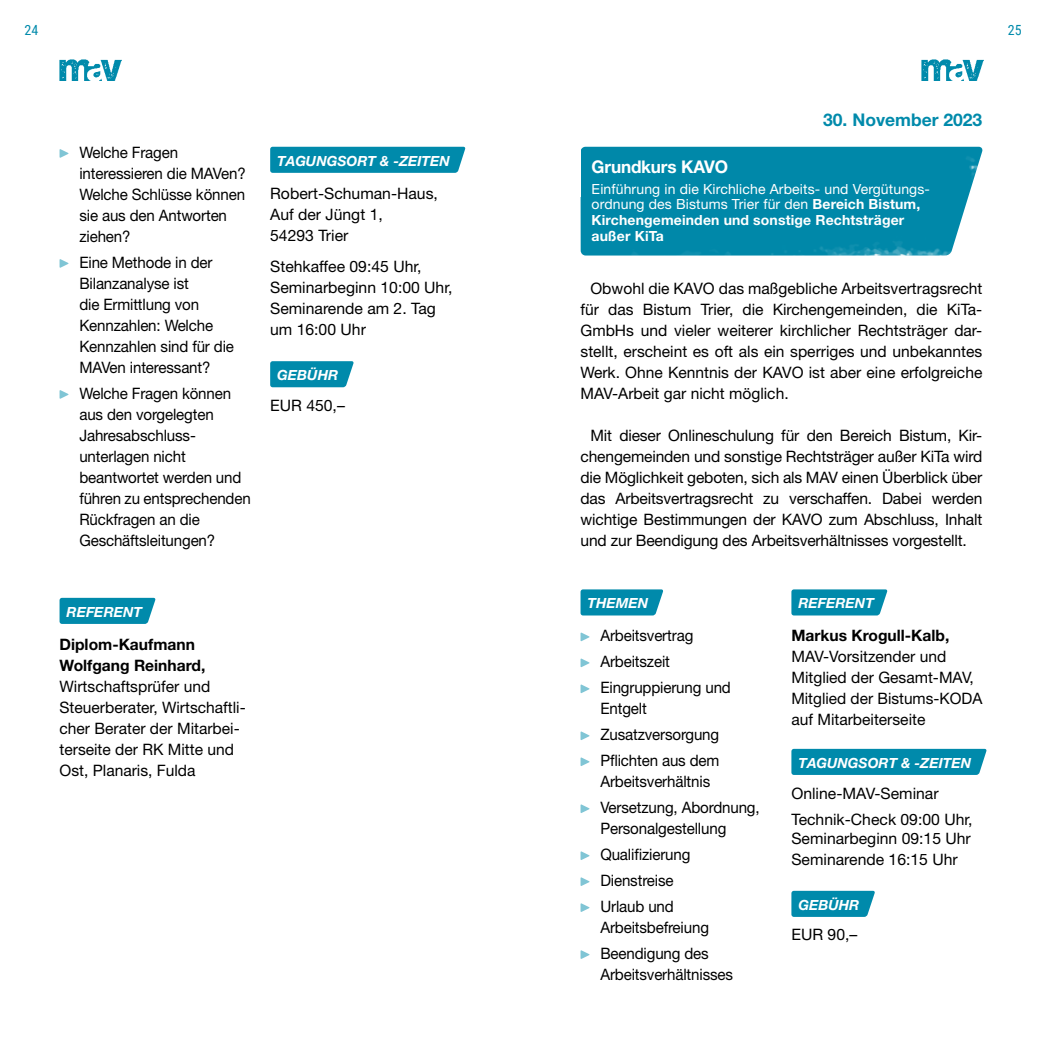
<style>
.page{position:relative;width:1042px;height:1042px;background:#fff}
.page>*{position:absolute;margin:0;border:0;box-sizing:border-box;transform-origin:0 0}
.t1{font:700 17.5px "Helvetica Neue LT Std";color:#008aab}
.t2{font:700 17.5px "Helvetica Neue LT Std";letter-spacing:-.01em;color:#fff}
.t3{font:15.75px/21px "Helvetica Neue LT Std";letter-spacing:-.01em;color:#000}
.t4{font:15.75px/21px "Helvetica Neue LT Std";letter-spacing:-.01em;color:#000;scale:.96 1}
.t5{font:700 15.75px/21px "Helvetica Neue LT Std";color:#000}
.t6{font:14px/15.8px "Helvetica Neue LT Std";letter-spacing:.01em;color:#fff}
.t7{font:italic 700 14px "Helvetica Neue CE";color:#fff}
.t8{font:14px "Roboto Condensed";color:#008aab}
.s1{font-weight:700}
</style>
<div class="page">
<div style="left:580px;top:147px;width:403px;height:108px;background:#0088a9"></div>
<svg style="left:580px;top:589px;width:83px;height:26px"></svg>
<div style="left:587px;top:597px;width:61px;height:11px;background:#008aab"></div>
<svg style="left:580px;top:632px;width:10px;height:9px"></svg>
<svg style="left:580px;top:658px;width:10px;height:9px"></svg>
<svg style="left:580px;top:684px;width:10px;height:9px"></svg>
<svg style="left:580px;top:731px;width:10px;height:9px"></svg>
<svg style="left:580px;top:757px;width:10px;height:9px"></svg>
<svg style="left:580px;top:804px;width:10px;height:9px"></svg>
<svg style="left:580px;top:851px;width:10px;height:9px"></svg>
<svg style="left:580px;top:877px;width:10px;height:9px"></svg>
<svg style="left:580px;top:903px;width:10px;height:9px"></svg>
<svg style="left:580px;top:950px;width:10px;height:9px"></svg>
<svg style="left:791px;top:589px;width:96px;height:26px;background:#1593b2"></svg>
<div style="left:798px;top:597px;width:76px;height:11px;background:#008aab"></div>
<svg style="left:791px;top:749px;width:196px;height:26px;background:#0b8fae"></svg>
<div style="left:798px;top:756px;width:173px;height:12px;background:#008aab"></div>
<svg style="left:791px;top:891px;width:84px;height:26px;background:#1493b1"></svg>
<div style="left:798px;top:898px;width:61px;height:11px;background:#008aab"></div>
<svg style="left:60px;top:149px;width:9px;height:9px"></svg>
<svg style="left:60px;top:259px;width:9px;height:9px"></svg>
<svg style="left:60px;top:390px;width:9px;height:9px"></svg>
<svg style="left:60px;top:598px;width:96px;height:26px;background:#1392b1"></svg>
<div style="left:67px;top:605px;width:75px;height:12px;background:#008aab"></div>
<svg style="left:270px;top:147px;width:195px;height:26px;background:#0a8eae"></svg>
<div style="left:277px;top:154px;width:173px;height:12px;background:#008aab"></div>
<svg style="left:270px;top:361px;width:84px;height:26px;background:#1694b2"></svg>
<div style="left:277px;top:369px;width:61px;height:11px;background:#008aab"></div>
<img style="left:921px;top:60px;width:62px;height:20px">
<img style="left:59px;top:60px;width:62px;height:20px">
<p class="t8" style="left:25px;top:21px;width:15px">24</p>
<p class="t8" style="left:1008px;top:21px;width:15px">25</p>
<p class="t4" style="left:79px;top:142px;width:175px">Welche Fragen interessieren die MAVen?<br>Welche Schlüsse können sie aus den Antworten ziehen?</p>
<p class="t4" style="left:79px;top:252px;width:163px">Eine Methode in der<br>Bilanzanalyse ist<br>die Ermittlung von<br>Kennzahlen: Welche<br>Kennzahlen sind für die<br>MAVen interessant?</p>
<p class="t4" style="left:79px;top:383px;width:180px">Welche Fragen können aus den vorgelegten<br>Jahresabschluss&shy;unterlagen nicht beantwortet werden und führen zu entsprechenden<br>Rückfragen an die<br>Geschäftsleitungen?</p>
<p class="t7" style="left:277px;top:152px;width:174px">TAGUNGSORT &amp; -ZEITEN</p>
<p class="t3" style="left:270px;top:182px;width:169px">Robert-Schuman-Haus,<br>Auf der Jüngt 1,<br>54293 Trier</p>
<p class="t3" style="left:270px;top:256px;width:184px">Stehkaffee 09:45 Uhr,<br>Seminarbeginn 10:00 Uhr,<br>Seminarende am 2. Tag um 16:00 Uhr</p>
<p class="t7" style="left:277px;top:366px;width:62px">GEBÜHR</p>
<p class="t3" style="left:270px;top:394px;width:76px">EUR 450,–</p>
<p class="t7" style="left:67px;top:603px;width:77px">REFERENT</p>
<p class="t5" style="left:60px;top:633px;width:147px">Diplom-Kaufmann<br>Wolfgang Reinhard,</p>
<p class="t3" style="left:60px;top:675px;width:188px">Wirtschaftsprüfer und<br>Steuerberater, Wirtschaftli&shy;cher Berater der Mitarbei&shy;terseite der RK Mitte und<br>Ost, Planaris, Fulda</p>
<p class="t1" style="left:823px;top:109px;width:161px">30. November 2023</p>
<p class="t2" style="left:592px;top:156px;width:138px">Grundkurs KAVO</p>
<p class="t6" style="left:592px;top:181px;width:340px">Einführung in die Kirchliche Arbeits- und Vergütungs&shy;ordnung des Bistums Trier für den <span class="s1">Bereich Bistum, Kirchengemeinden und sonstige Rechtsträger außer KiTa</span></p>
<p class="t3" style="left:580px;top:278px;width:403px;text-align:justify;text-indent:10px">Obwohl die KAVO das maßgebliche Arbeitsvertragsrecht für das Bistum Trier, die Kirchengemeinden, die KiTa-GmbHs und vieler weiterer kirchlicher Rechtsträger dar&shy;stellt, erscheint es oft als ein sperriges und unbekanntes Werk. Ohne Kenntnis der KAVO ist aber eine erfolgreiche MAV-Arbeit gar nicht möglich.</p>
<p class="t3" style="left:580px;top:425px;width:403px;text-align:justify;text-indent:10px">Mit dieser Onlineschulung für den Bereich Bistum, Kir&shy;chengemeinden und sonstige Rechtsträger außer KiTa wird die Möglichkeit geboten, sich als MAV einen Überblick über das Arbeitsvertragsrecht zu verschaffen. Dabei werden wichtige Bestimmungen der KAVO zum Abschluss, Inhalt und zur Beendigung des Arbeitsverhältnisses vorgestellt.</p>
<p class="t7" style="left:587px;top:594px;width:62px">THEMEN</p>
<p class="t4" style="left:600px;top:623px;width:137px;line-height:25.9px">Arbeitsvertrag<br>Arbeitszeit<br>Eingruppierung und</p>
<p class="t4" style="left:600px;top:695px;width:125px;line-height:25.9px">Entgelt<br>Zusatzversorgung<br>Pflichten aus dem</p>
<p class="t4" style="left:600px;top:768px;width:167px;line-height:25.9px">Arbeitsverhältnis<br>Versetzung, Abordnung,</p>
<p class="t4" style="left:600px;top:815px;width:133px;line-height:25.9px">Personalgestellung<br>Qualifizierung<br>Dienstreise<br>Urlaub und</p>
<p class="t4" style="left:600px;top:914px;width:115px;line-height:25.9px">Arbeitsbefreiung<br>Beendigung des</p>
<p class="t4" style="left:600px;top:964px;width:140px">Arbeitsverhältnisses</p>
<p class="t7" style="left:798px;top:594px;width:77px">REFERENT</p>
<p class="t5" style="left:791px;top:625px;width:159px">Markus Krogull-Kalb,</p>
<p class="t3" style="left:791px;top:646px;width:192px">MAV-Vorsitzender und<br>Mitglied der Gesamt-MAV,<br>Mitglied der Bistums-KODA auf Mitarbeiterseite</p>
<p class="t7" style="left:798px;top:754px;width:174px">TAGUNGSORT &amp; -ZEITEN</p>
<p class="t3" style="left:791px;top:780px;width:183px;line-height:26.2px">Online-MAV-Seminar<br>Technik-Check 09:00 Uhr,</p>
<p class="t3" style="left:791px;top:827px;width:181px">Seminarbeginn 09:15 Uhr<br>Seminarende 16:15 Uhr</p>
<p class="t7" style="left:798px;top:896px;width:62px">GEBÜHR</p>
<p class="t3" style="left:791px;top:924px;width:67px">EUR 90,–</p>
</div>
